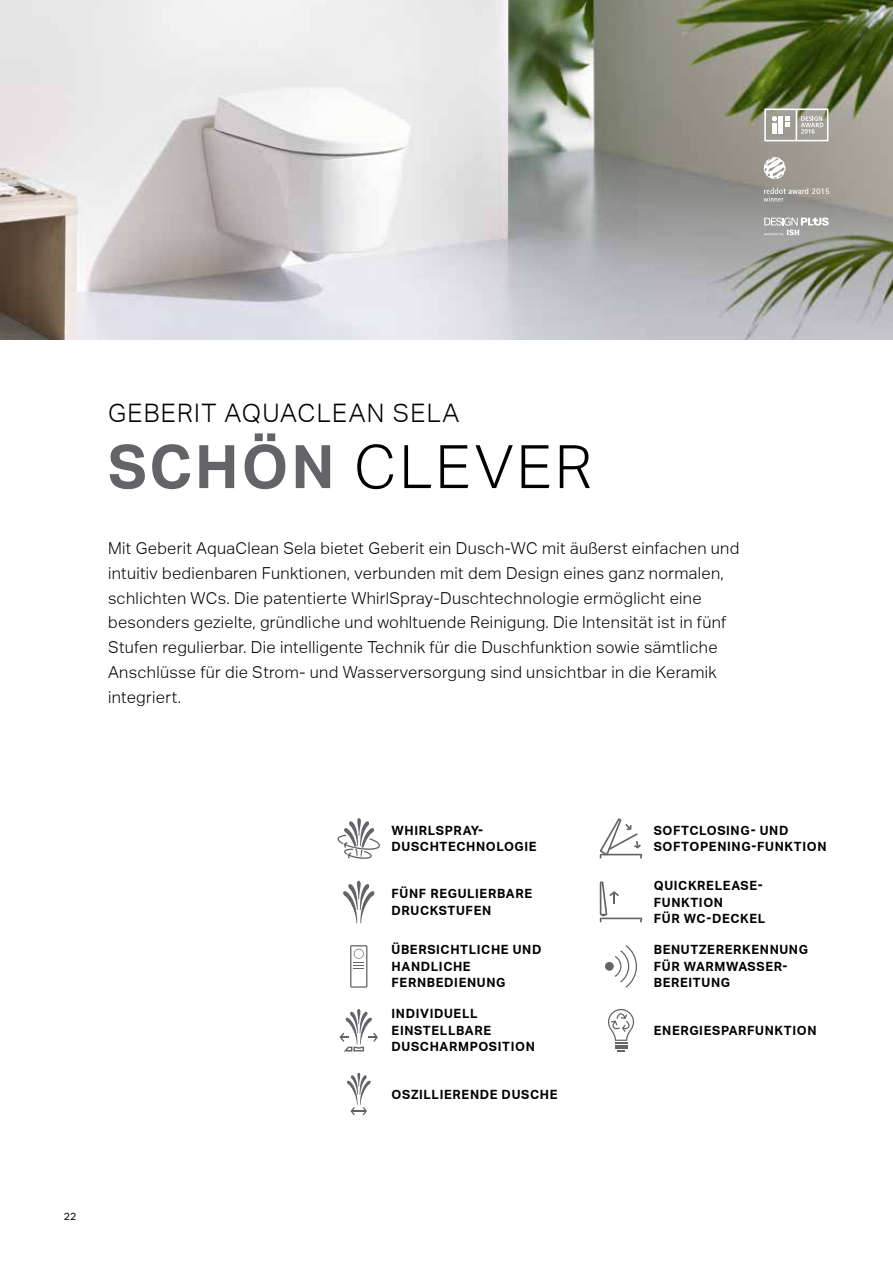
<style>
.page{position:relative;width:893px;height:1263px;background:#fff}
.page>*{position:absolute;margin:0;border:0;box-sizing:border-box;transform-origin:0 0}
.t1{font:300 60px "Aktiv Grotesk Geberit";letter-spacing:.05em;color:#000}
.t2{font:300 25.5px "Aktiv Grotesk Geberit";letter-spacing:.05em;color:#000}
.t3{font:300 16.5px/24.8px "Aktiv Grotesk Geberit";letter-spacing:.02em;color:#000}
.t4{font:700 12.75px/16.5px "Aktiv Grotesk Geberit";letter-spacing:.05em;color:#000}
.t5{font:10.5px "Aktiv Grotesk Geberit";color:#000}
.s1{font-weight:700;color:#636368}
</style>
<div class="page">
<img style="left:0;top:0;width:893px;height:340px">
<svg style="left:764px;top:109px;width:64px;height:32px"></svg>
<svg style="left:764px;top:157px;width:22px;height:22px"></svg>
<svg style="left:764px;top:188px;width:65px;height:14px"></svg>
<svg style="left:764px;top:217px;width:65px;height:19px"></svg>
<svg style="left:337px;top:818px;width:43px;height:41px"></svg>
<svg style="left:600px;top:818px;width:42px;height:41px"></svg>
<svg style="left:343px;top:880px;width:32px;height:43px"></svg>
<svg style="left:600px;top:881px;width:42px;height:41px"></svg>
<svg style="left:350px;top:945px;width:17px;height:43px"></svg>
<div style="left:605px;top:962px;width:9px;height:9px;background:#636368;border-radius:50%"></div>
<svg style="left:615px;top:945px;width:22px;height:43px"></svg>
<svg style="left:340px;top:1009px;width:38px;height:42px"></svg>
<svg style="left:608px;top:1009px;width:26px;height:42px"></svg>
<svg style="left:347px;top:1072px;width:24px;height:43px"></svg>
<h2 class="t2" style="left:108px;top:398px;width:353px">GEBERIT AQUACLEAN SELA</h2>
<h1 class="t1" style="left:108px;top:432px;width:486px"><span class="s1">SCHÖN</span> CLEVER</h1>
<p class="t3" style="left:108px;top:536px;width:633px">Mit Geberit AquaClean Sela bietet Geberit ein Dusch---WC mit äußerst einfachen und intuitiv bedienbaren Funktionen, verbunden mit dem Design eines ganz normalen, schlichten WCs. Die patentierte WhirlSpray-Duschtechnologie ermöglicht eine besonders gezielte, gründliche und wohltuende Reinigung. Die Intensität ist in fünf Stufen regulierbar. Die intelligente Technik für die Duschfunktion sowie sämtliche Anschlüsse für die Strom- und Wasserversorgung sind unsichtbar in die Keramik integriert.</p>
<p class="t5" style="left:64px;top:1211px;width:14px">22</p>
<p class="t4" style="left:392px;top:822px;width:147px">WHIRLSPRAY-<br>DUSCHTECHNOLOGIE</p>
<p class="t4" style="left:654px;top:822px;width:174px">SOFTCLOSING- UND<br>SOFTOPENING-FUNKTION</p>
<p class="t4" style="left:392px;top:886px;width:142px">FÜNF REGULIERBARE<br>DRUCKSTUFEN</p>
<p class="t4" style="left:654px;top:877px;width:113px">QUICKRELEASE-<br>FUNKTION<br>FÜR WC-DECKEL</p>
<p class="t4" style="left:392px;top:942px;width:151px">ÜBERSICHTLICHE UND<br>HANDLICHE<br>FERNBEDIENUNG</p>
<p class="t4" style="left:654px;top:942px;width:156px">BENUTZERERKENNUNG<br>FÜR WARMWASSER-<br>BEREITUNG</p>
<p class="t4" style="left:392px;top:1006px;width:145px">INDIVIDUELL<br>EINSTELLBARE<br>DUSCHARMPOSITION</p>
<p class="t4" style="left:654px;top:1022px;width:164px">ENERGIESPARFUNKTION</p>
<p class="t4" style="left:392px;top:1086px;width:167px">OSZILLIERENDE DUSCHE</p>
</div>
